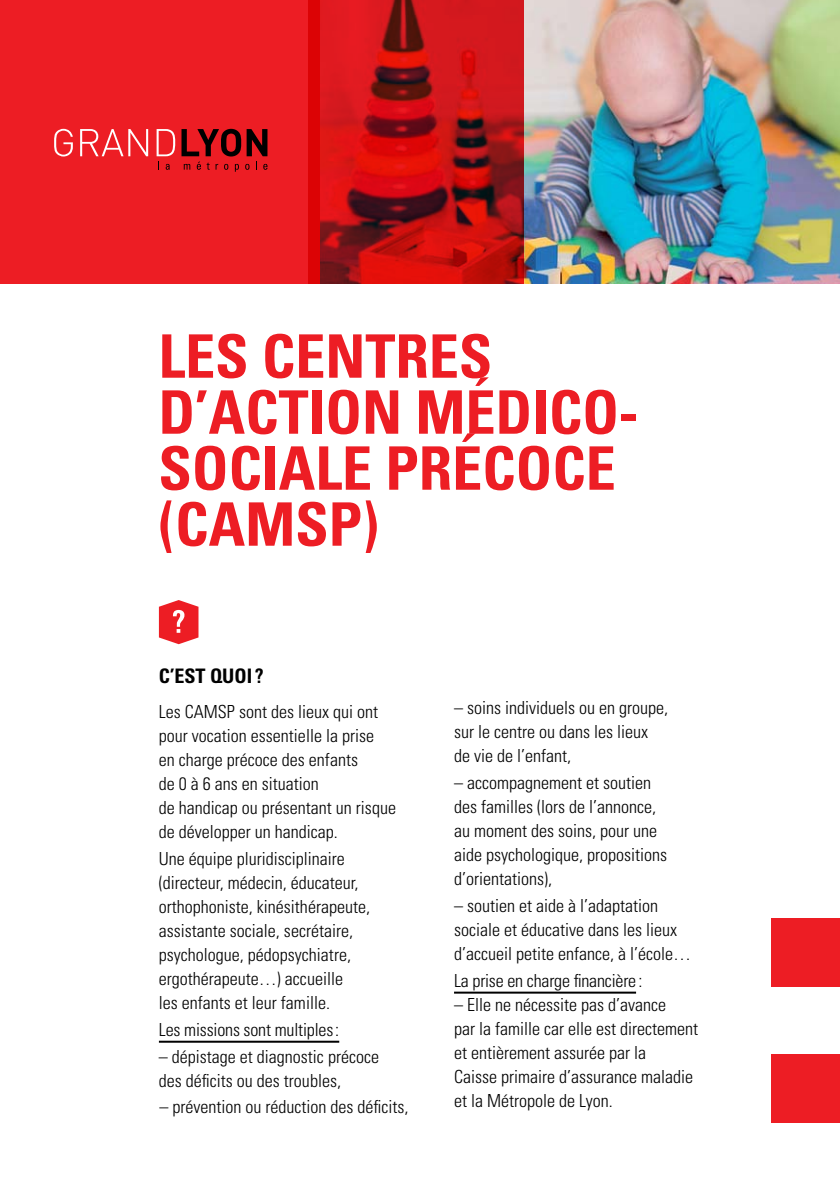
<style>
.page{position:relative;width:840px;height:1191px;background:#fff}
.page>*{position:absolute;margin:0;border:0;box-sizing:border-box;transform-origin:0 0}
.t1{font:700 condensed 60px/56px "Univers LT Std";color:#ed1d24}
.t2{font:700 condensed 20px "Univers LT Std";color:#000}
.t3{font:300 condensed 18px/24px "Univers LT Std";color:#000}
</style>
<div class="page">
<img style="left:524px;top:0;width:315px;height:283px">
<div style="left:0;top:0;width:319px;height:283px;background:#ed1d24"></div>
<hr style="left:159px;top:1040px;width:180px;height:2px;background:#000">
<hr style="left:454px;top:991px;width:181px;height:2px;background:#000">
<div style="left:771px;top:918px;width:68px;height:68px;background:#ed1d24"></div>
<div style="left:771px;top:1054px;width:68px;height:69px;background:#ed1d24"></div>
<svg style="left:308px;top:0;width:216px;height:283px;background:#b91215"></svg>
<svg style="left:159px;top:600px;width:39px;height:44px"></svg>
<svg style="left:166px;top:164px;width:3px;height:6px"></svg>
<svg style="left:184px;top:164px;width:6px;height:6px"></svg>
<svg style="left:197px;top:162px;width:12px;height:8px"></svg>
<svg style="left:215px;top:164px;width:3px;height:6px"></svg>
<svg style="left:224px;top:164px;width:4px;height:6px"></svg>
<svg style="left:235px;top:164px;width:4px;height:8px"></svg>
<svg style="left:245px;top:164px;width:4px;height:6px"></svg>
<svg style="left:263px;top:164px;width:4px;height:6px"></svg>
<svg style="left:54px;top:129px;width:19px;height:27px"></svg>
<svg style="left:80px;top:129px;width:68px;height:27px"></svg>
<svg style="left:156px;top:129px;width:19px;height:27px"></svg>
<svg style="left:181px;top:129px;width:86px;height:27px"></svg>
<h1 class="t1" style="left:158px;top:328px;width:481px">LES CENTRES<br>D’ACTION MÉDICO-<br>SOCIALE PRÉCOCE (CAMSP)</h1>
<p class="t2" style="left:159px;top:663px;width:106px">C’EST QUOI ?</p>
<p class="t3" style="left:159px;top:699px;width:238px">Les CAMSP sont des lieux qui ont pour vocation essentielle la prise<br>en charge précoce des enfants<br>de 0 à 6 ans en situation<br>de handicap ou présentant un risque de développer un handicap.</p>
<p class="t3" style="left:159px;top:846px;width:212px">Une équipe pluridisciplinaire (directeur, médecin, éducateur, orthophoniste, kinésithérapeute, assistante sociale, secrétaire, psychologue, pédopsychiatre, ergothérapeute…) accueille<br>les enfants et leur famille.</p>
<p class="t3" style="left:159px;top:1017px;width:182px">Les missions sont multiples:</p>
<p class="t3" style="left:159px;top:1044px;width:221px">– dépistage et diagnostic précoce des déficits ou des troubles,</p>
<p class="t3" style="left:159px;top:1095px;width:250px">– prévention ou réduction des déficits,</p>
<p class="t3" style="left:454px;top:695px;width:215px">– soins individuels ou en groupe, sur le centre ou dans les lieux de vie de l’enfant,</p>
<p class="t3" style="left:454px;top:770px;width:214px">– accompagnement et soutien des familles (lors de l’annonce, au moment des soins, pour une aide psychologique, propositions d’orientations),</p>
<p class="t3" style="left:454px;top:893px;width:238px">– soutien et aide à l’adaptation sociale et éducative dans les lieux d’accueil petite enfance, à l’école…</p>
<p class="t3" style="left:454px;top:968px;width:190px">La prise en charge financière :</p>
<p class="t3" style="left:454px;top:992px;width:245px">– Elle ne nécessite pas d’avance<br>par la famille car elle est directement et entièrement assurée par la<br>Caisse primaire d’assurance maladie et la Métropole de Lyon.</p>
</div>
